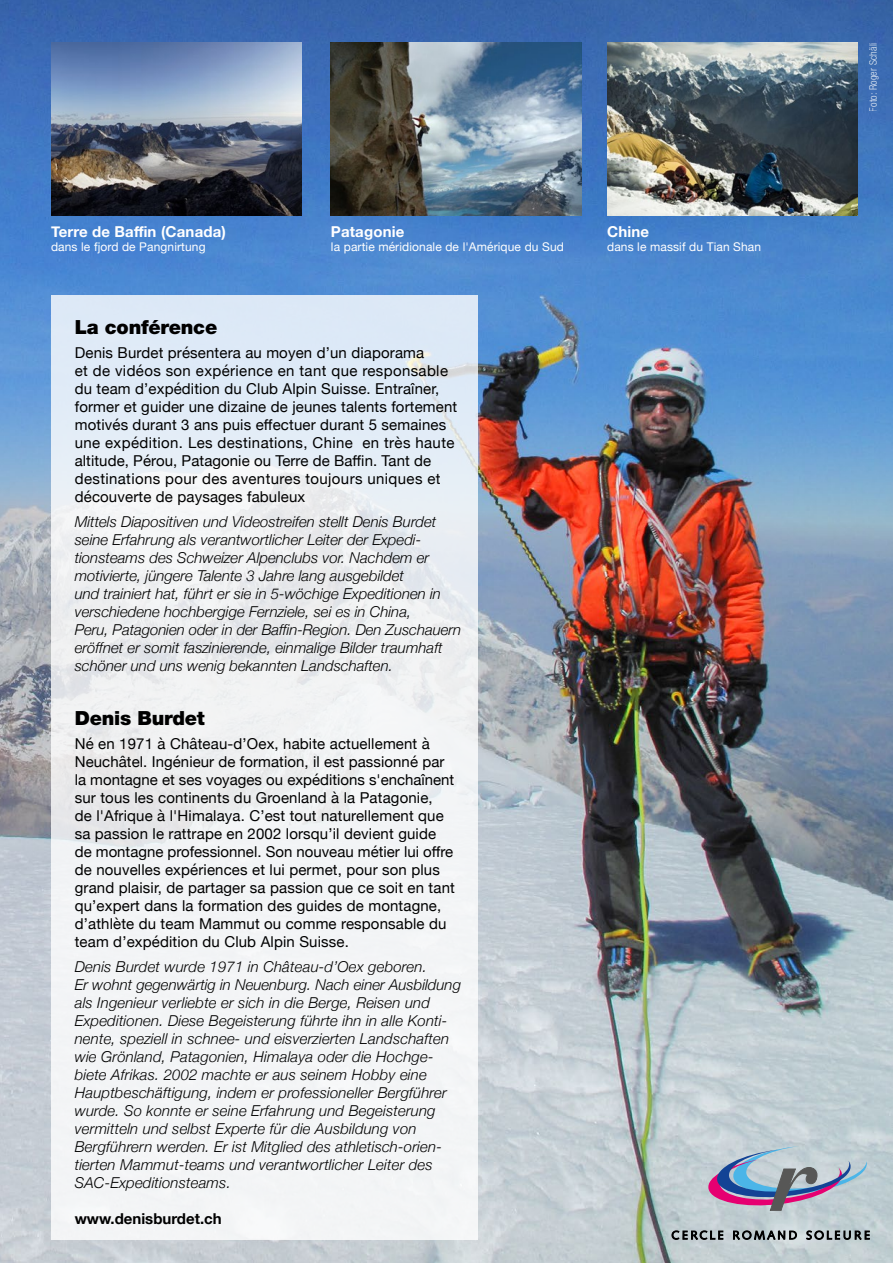
<style>
.page{position:relative;width:893px;height:1263px;background:#fff}
.page>*{position:absolute;margin:0;border:0;box-sizing:border-box;transform-origin:0 0}
.t1{font:900 19.5px "Helvetica Neue";letter-spacing:-.01em;color:#000}
.t2{font:italic 300 15px/18px "Helvetica Neue";letter-spacing:.01em;color:#000}
.t3{font:15px/18px "Helvetica Neue";letter-spacing:.01em;color:#000}
.t4{font:700 15px "Helvetica Neue";letter-spacing:.01em;color:#fff}
.t5{font:700 15px "Helvetica Neue";color:#000}
.t6{font:12px "Helvetica Neue";letter-spacing:.01em;color:#fff}
.t7{font:300 condensed 10.5px "Helvetica Neue";letter-spacing:.01em;color:#fff}
</style>
<div class="page">
<img style="left:0;top:0;width:893px;height:1263px">
<svg style="left:51px;top:296px;width:427px;height:943px;fill:#f2f3f6"></svg>
<img style="left:607px;top:43px;width:250px;height:172px">
<img style="left:331px;top:43px;width:250px;height:172px">
<img style="left:51px;top:43px;width:250px;height:172px">
<svg style="left:672px;top:1231px;width:51px;height:8px"></svg>
<svg style="left:733px;top:1230px;width:64px;height:9px"></svg>
<svg style="left:806px;top:1231px;width:63px;height:8px"></svg>
<svg style="left:706px;top:1146px;width:163px;height:65px"></svg>
<p class="t4" style="left:51px;top:220px;width:176px">Terre de Baffin (Canada)</p>
<p class="t6" style="left:51px;top:238px;width:156px">dans le fjord de Pangnirtung</p>
<p class="t4" style="left:331px;top:220px;width:75px">Patagonie</p>
<p class="t6" style="left:331px;top:238px;width:234px">la partie méridionale de l'Amérique du Sud</p>
<h1 class="t1" style="left:75px;top:315px;width:144px">La conférence</h1>
<p class="t3" style="left:75px;top:345px;width:384px">Denis Burdet présentera au moyen d’un diaporama<br>et de vidéos son expérience en tant que responsable du team d’expédition du Club Alpin Suisse. Entraîner, former et guider une dizaine de jeunes talents fortement motivés durant 3 ans puis effectuer durant 5 semaines une expédition. Les destinations, Chine en très haute altitude, Pérou, Patagonie ou Terre de Baffin. Tant de destinations pour des aventures toujours uniques et découverte de paysages fabuleux</p>
<p class="t2" style="left:75px;top:511px;width:388px">Mittels Diapositiven und Videostreifen stellt Denis Burdet seine Erfahrung als verantwortlicher Leiter der Expedi&shy;tionsteams des Schweizer Alpenclubs vor. Nachdem er motivierte, jüngere Talente 3 Jahre lang ausgebildet<br>und trainiert hat, führt er sie in 5-wöchige Expeditionen in verschiedene hochbergige Fernziele, sei es in China,<br>Peru, Patagonien oder in der Baffin-Region. Den Zuschauern eröffnet er somit faszinierende, einmalige Bilder traumhaft schöner und uns wenig bekannten Landschaften.</p>
<h1 class="t1" style="left:75px;top:706px;width:132px">Denis Burdet</h1>
<p class="t3" style="left:75px;top:736px;width:382px">Né en 1971 à Château-d’Oex, habite actuellement à Neuchâtel. Ingénieur de formation, il est passionné par la montagne et ses voyages ou expéditions s'enchaînent sur tous les continents du Groenland à la Patagonie,<br>de l'Afrique à l'Himalaya. C’est tout naturellement que sa passion le rattrape en 2002 lorsqu’il devient guide de montagne professionnel. Son nouveau métier lui offre de nouvelles expériences et lui permet, pour son plus grand plaisir, de partager sa passion que ce soit en tant qu’expert dans la formation des guides de montagne, d’athlète du team Mammut ou comme responsable du team d’expédition du Club Alpin Suisse.</p>
<p class="t2" style="left:75px;top:956px;width:388px">Denis Burdet wurde 1971 in Château-d’Oex geboren.<br>Er wohnt gegenwärtig in Neuenburg. Nach einer Ausbildung als Ingenieur verliebte er sich in die Berge, Reisen und Expeditionen. Diese Begeisterung führte ihn in alle Konti&shy;nente, speziell in schnee- und eisverzierten Landschaften wie Grönland, Patagonien, Himalaya oder die Hochge&shy;biete Afrikas. 2002 machte er aus seinem Hobby eine Hauptbeschäftigung, indem er professioneller Bergführer wurde. So konnte er seine Erfahrung und Begeisterung vermitteln und selbst Experte für die Ausbildung von Bergführern werden. Er ist Mitglied des athletisch-orien&shy;tierten Mammut-teams und verantwortlicher Leiter des SAC-Expeditionsteams.</p>
<p class="t5" style="left:75px;top:1206px;width:148px">www.denisburdet.ch</p>
<p class="t4" style="left:607px;top:220px;width:43px">Chine</p>
<p class="t6" style="left:607px;top:238px;width:156px">dans le massif du Tian Shan</p>
<p class="t7" style="left:867px;top:112px;width:70px;rotate:-90deg">Foto: Roger Schäli</p>
</div>
